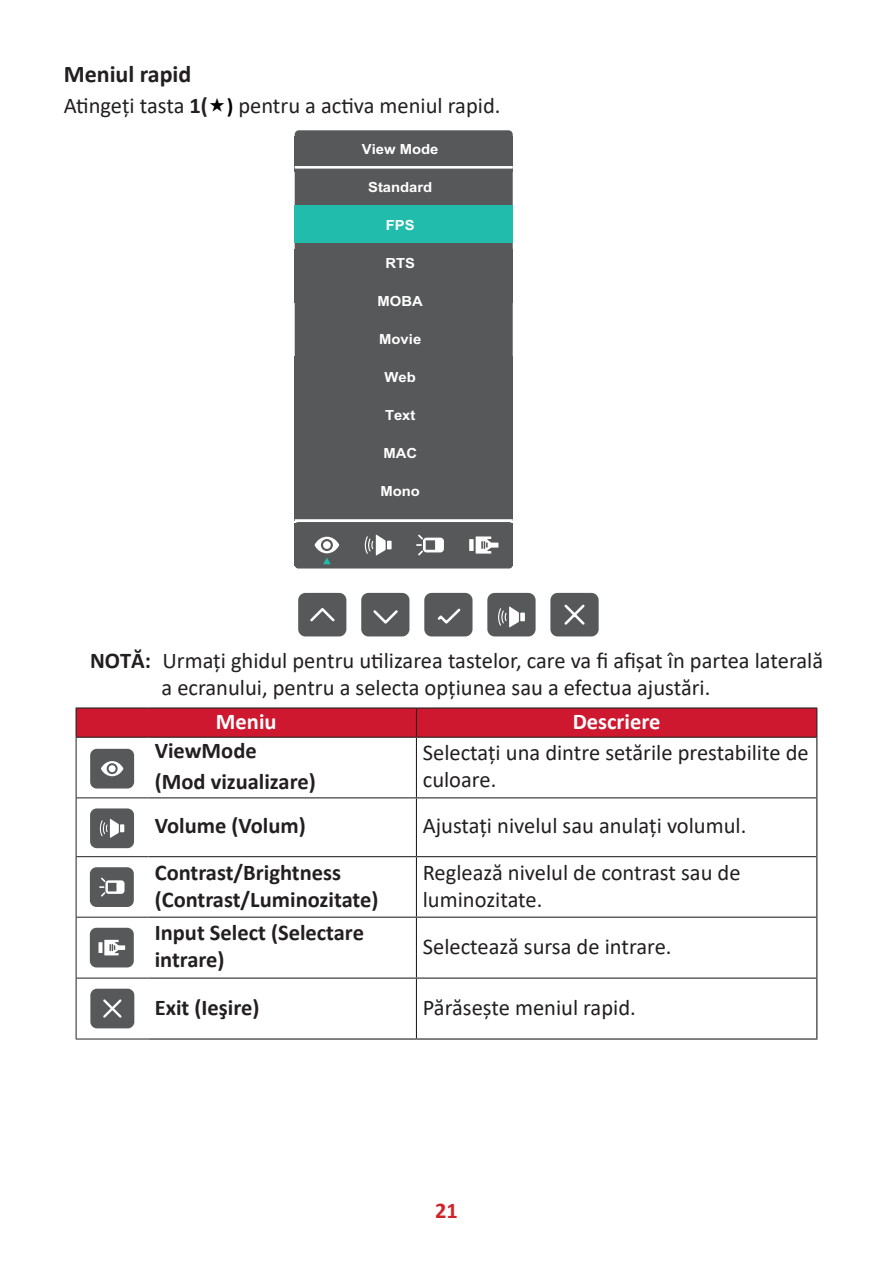
<style>
.page{position:relative;width:893px;height:1263px;background:#fff}
.page>*{position:absolute;margin:0;border:0;box-sizing:border-box;transform-origin:0 0}
.Heading_3{font:700 24px "Calibri";color:#231f20}
.Body{font:22.5px/27px "Calibri";color:#231f20}
.Note{font:22.5px/27px "Calibri";color:#231f20}
.Body-2{font:700 22.5px/27px "Calibri";color:#231f20}
.Table-Header{font:700 22.5px "Calibri";color:#fff}
.t1{font:700 22.5px "Calibri";color:#d1232a}
.t2{font:700 13.95px "Arial";color:#fff;scale:1.06 1}
.s1{font-weight:700}
.s2{font-weight:700;font-size:21px;color:#000}
</style>
<div class="page">
<div style="left:295px;top:522px;width:218px;height:46px;background:#57585a;border-radius:4px"></div>
<div style="left:295px;top:523px;width:218px;height:9px;background:#57585a"></div>
<div style="left:295px;top:130px;width:218px;height:312px;background:#57585a;border-radius:4px"></div>
<div style="left:295px;top:410px;width:218px;height:110px;background:#57585a"></div>
<div style="left:294px;top:205px;width:218px;height:38px;background:#22bcac"></div>
<div style="left:298px;top:593px;width:48px;height:43px;background:#57585a;border-radius:7px"></div>
<svg style="left:310px;top:608px;width:25px;height:14px"></svg>
<div style="left:361px;top:593px;width:48px;height:43px;background:#57585a;border-radius:7px"></div>
<svg style="left:373px;top:610px;width:25px;height:14px"></svg>
<div style="left:424px;top:593px;width:48px;height:43px;background:#57585a;border-radius:7px"></div>
<svg style="left:437px;top:608px;width:24px;height:16px"></svg>
<hr style="left:295px;top:519px;width:218px;height:3px;background:#fff">
<hr style="left:295px;top:166px;width:218px;height:3px;background:#fff">
<svg style="left:416px;top:535px;width:28px;height:20px"></svg>
<div style="left:469px;top:539px;width:5px;height:12px;background:#fff"></div>
<svg style="left:476px;top:536px;width:22px;height:18px"></svg>
<div style="left:550px;top:593px;width:49px;height:43px;background:#57585a;border-radius:7px"></div>
<svg style="left:564px;top:604px;width:21px;height:21px"></svg>
<div style="left:487px;top:593px;width:49px;height:43px;background:#57585a;border-radius:7px"></div>
<div style="left:520px;top:613px;width:5px;height:8px;background:#fff"></div>
<svg style="left:498px;top:606px;width:21px;height:21px"></svg>
<div style="left:387px;top:541px;width:5px;height:8px;background:#fff"></div>
<svg style="left:364px;top:534px;width:22px;height:22px"></svg>
<svg style="left:315px;top:537px;width:24px;height:27px"></svg>
<hr style="left:76px;top:707px;width:72px;height:2px;background:#231f20">
<hr style="left:148px;top:707px;width:268px;height:2px;background:#231f20">
<hr style="left:416px;top:707px;width:401px;height:2px;background:#231f20">
<hr style="left:816px;top:737px;width:1px;height:61px;background:#231f20">
<hr style="left:816px;top:798px;width:1px;height:59px;background:#231f20">
<hr style="left:816px;top:857px;width:1px;height:60px;background:#231f20">
<hr style="left:816px;top:917px;width:1px;height:61px;background:#231f20">
<hr style="left:816px;top:978px;width:1px;height:60px;background:#231f20">
<hr style="left:148px;top:1038px;width:268px;height:1px;background:#231f20">
<hr style="left:416px;top:1038px;width:401px;height:1px;background:#231f20">
<svg style="left:76px;top:708px;width:741px;height:29px;background:#c8182e"></svg>
<hr style="left:76px;top:737px;width:72px;height:1px;background:#231f20">
<hr style="left:148px;top:737px;width:268px;height:1px;background:#231f20">
<hr style="left:416px;top:737px;width:400px;height:1px;background:#231f20">
<hr style="left:416px;top:738px;width:1px;height:59px;background:#231f20">
<hr style="left:148px;top:797px;width:268px;height:1px;background:#231f20">
<hr style="left:416px;top:797px;width:400px;height:1px;background:#231f20">
<hr style="left:416px;top:798px;width:1px;height:58px;background:#231f20">
<hr style="left:148px;top:856px;width:268px;height:1px;background:#231f20">
<hr style="left:416px;top:856px;width:400px;height:1px;background:#231f20">
<hr style="left:416px;top:857px;width:1px;height:60px;background:#231f20">
<hr style="left:148px;top:917px;width:268px;height:1px;background:#231f20">
<hr style="left:416px;top:917px;width:400px;height:1px;background:#231f20">
<hr style="left:416px;top:918px;width:1px;height:59px;background:#231f20">
<hr style="left:148px;top:977px;width:268px;height:2px;background:#231f20">
<hr style="left:416px;top:977px;width:400px;height:2px;background:#231f20">
<hr style="left:416px;top:979px;width:1px;height:59px;background:#231f20">
<hr style="left:76px;top:738px;width:1px;height:59px;background:#231f20">
<hr style="left:76px;top:797px;width:72px;height:1px;background:#231f20">
<hr style="left:76px;top:798px;width:1px;height:58px;background:#231f20">
<hr style="left:76px;top:856px;width:72px;height:1px;background:#231f20">
<hr style="left:76px;top:857px;width:1px;height:60px;background:#231f20">
<hr style="left:76px;top:917px;width:72px;height:1px;background:#231f20">
<hr style="left:76px;top:917px;width:1px;height:61px;background:#231f20">
<hr style="left:76px;top:978px;width:72px;height:1px;background:#231f20">
<hr style="left:76px;top:978px;width:1px;height:61px;background:#231f20">
<hr style="left:76px;top:1039px;width:72px;height:1px;background:#231f20">
<div style="left:90px;top:749px;width:44px;height:39px;background:#57585a;border-radius:7px"></div>
<svg style="left:101px;top:761px;width:22px;height:15px"></svg>
<div style="left:109px;top:765px;width:7px;height:7px;background:#fff;border-radius:50%"></div>
<div style="left:90px;top:808px;width:44px;height:40px;background:#57585a;border-radius:7px"></div>
<svg style="left:99px;top:819px;width:25px;height:19px"></svg>
<div style="left:90px;top:867px;width:44px;height:40px;background:#57585a;border-radius:7px"></div>
<svg style="left:99px;top:877px;width:26px;height:19px"></svg>
<div style="left:90px;top:928px;width:44px;height:39px;background:#57585a;border-radius:7px"></div>
<svg style="left:98px;top:942px;width:4px;height:11px"></svg>
<svg style="left:104px;top:940px;width:21px;height:15px"></svg>
<div style="left:90px;top:989px;width:44px;height:39px;background:#57585a;border-radius:7px"></div>
<svg style="left:103px;top:999px;width:19px;height:19px"></svg>
<p class="Heading_3" style="left:64px;top:57px;width:129px">Meniul rapid</p>
<p class="Body" style="left:64px;top:91px;width:438px">Atingeți tasta <span class="s1">1(</span> <span class="s2">)</span> pentru a activa meniul rapid.</p>
<p class="t2" style="left:362px;top:139px;width:74px">View Mode</p>
<p class="t2" style="left:368px;top:177px;width:62px">Standard</p>
<p class="t2" style="left:386px;top:215px;width:29px">FPS</p>
<p class="t2" style="left:385px;top:253px;width:29px">RTS</p>
<p class="t2" style="left:378px;top:291px;width:44px">MOBA</p>
<p class="t2" style="left:379px;top:329px;width:41px">Movie</p>
<p class="t2" style="left:385px;top:367px;width:31px">Web</p>
<p class="t2" style="left:385px;top:405px;width:30px">Text</p>
<p class="t2" style="left:383px;top:443px;width:33px">MAC</p>
<p class="t2" style="left:380px;top:481px;width:39px">Mono</p>
<p class="Note" style="left:162px;top:646px;width:663px;text-indent:-71px"><span class="s1">NOTĂ:</span> Urmați ghidul pentru utilizarea tastelor, care va fi afișat în partea laterală a ecranului, pentru a selecta opțiunea sau a efectua ajustări.</p>
<p class="Table-Header" style="left:216px;top:705px;width:62px">Meniu</p>
<p class="Table-Header" style="left:573px;top:705px;width:89px">Descriere</p>
<p class="Body-2" style="left:155px;top:737px;width:103px">ViewMode</p>
<p class="Body-2" style="left:155px;top:768px;width:163px">(Mod vizualizare)</p>
<p class="Body" style="left:423px;top:738px;width:387px">Selectați una dintre setările prestabilite de culoare.</p>
<p class="Body-2" style="left:155px;top:812px;width:152px">Volume (Volum)</p>
<p class="Body" style="left:423px;top:812px;width:325px">Ajustați nivelul sau anulați volumul.</p>
<p class="Body-2" style="left:155px;top:858px;width:225px">Contrast/Brightness (Contrast/Luminozitate)</p>
<p class="Body" style="left:423px;top:858px;width:319px">Reglează nivelul de contrast sau de luminozitate.</p>
<p class="Body-2" style="left:155px;top:919px;width:211px">Input Select (Selectare intrare)</p>
<p class="Body" style="left:423px;top:932px;width:250px">Selectează sursa de intrare.</p>
<p class="Body-2" style="left:155px;top:993px;width:106px">Exit (Ieşire)</p>
<p class="Body" style="left:423px;top:993px;width:215px">Părăsește meniul rapid.</p>
<p class="t1" style="left:435px;top:1194px;width:24px">21</p>
</div>
